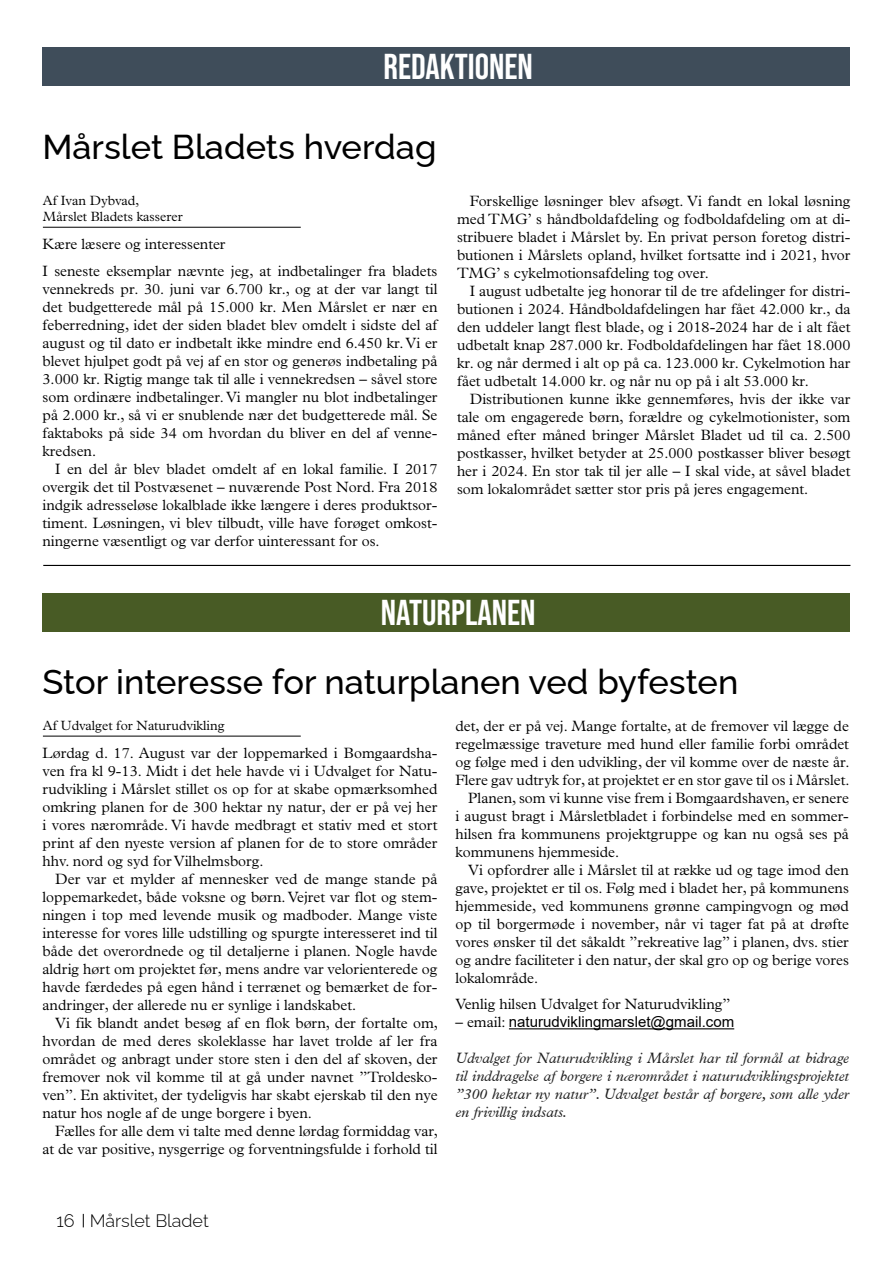
<style>
.page{position:relative;width:893px;height:1263px;background:#fff}
.page>*{position:absolute;margin:0;border:0;box-sizing:border-box;transform-origin:0 0}
.t1{font:700 36px "Bebas Neue Pro";color:#fff}
.t2{font:500 34.5px "Raleway";color:#000}
.t3{font:100 18px "Raleway";color:#000}
.t4{font:300 15px/18px "Plantin";color:#000;text-align:justify}
.t5{font:italic 15px/18px "Plantin";color:#222;text-align:justify}
.t6{font:15px "Arial";color:#000}
.t7{font:300 13.5px/16.2px "Plantin";color:#000}
.s1{font-family:"Plantin";font-weight:300}
</style>
<div class="page">
<svg style="left:83px;top:1214px;width:1px;height:13px"></svg>
<hr style="left:43px;top:227px;width:258px;height:1px;background:#000">
<div style="left:43px;top:47px;width:807px;height:39px;background:#3f4d5a"></div>
<div style="left:43px;top:593px;width:807px;height:38px;background:#485b25"></div>
<hr style="left:43px;top:736px;width:258px;height:1px;background:#000">
<hr style="left:509px;top:1028px;width:225px;height:1px;background:#000">
<hr style="left:43px;top:565px;width:807px;height:1px;background:#000">
<h1 class="t1" style="left:384px;top:46px;width:151px">REDAKTIONEN</h1>
<h2 class="t2" style="left:43px;top:120px;width:396px">Mårslet Bladets hverdag</h2>
<p class="t7" style="left:43px;top:192px;width:141px">Af Ivan Dybvad,<br>Mårslet Bladets kasserer</p>
<p class="t4" style="left:457px;top:192px;width:395px;text-indent:13px">Forskellige løsninger blev afsøgt. Vi fandt en lokal løsning med TMG’ s håndboldafdeling og fodboldafdeling om at di&shy;stribuere bladet i Mårslet by. En privat person foretog distri&shy;butionen i Mårslets opland, hvilket fortsatte ind i 2021, hvor TMG’ s cykelmotionsafdeling tog over.</p>
<p class="t4" style="left:457px;top:282px;width:395px;text-indent:13px">I august udbetalte jeg honorar til de tre afdelinger for distri&shy;butionen i 2024. Håndboldafdelingen har fået 42.000 kr., da den uddeler langt flest blade, og i 2018-2024 har de i alt fået udbetalt knap 287.000 kr. Fodboldafdelingen har fået 18.000 kr. og når dermed i alt op på ca. 123.000 kr. Cykelmotion har fået udbetalt 14.000 kr. og når nu op på i alt 53.000 kr.</p>
<p class="t4" style="left:457px;top:390px;width:395px;text-indent:13px">Distributionen kunne ikke gennemføres, hvis der ikke var tale om engagerede børn, forældre og cykelmotionister, som måned efter måned bringer Mårslet Bladet ud til ca. 2.500 postkasser, hvilket betyder at 25.000 postkasser bliver besøgt her i 2024. En stor tak til jer alle – I skal vide, at såvel bladet som lokalområdet sætter stor pris på jeres engagement.</p>
<p class="t4" style="left:43px;top:231px;width:396px;line-height:26.5px">Kære læsere og interessenter<br>I seneste eksemplar nævnte jeg, at indbetalinger fra bladets</p>
<p class="t4" style="left:43px;top:280px;width:396px">vennekreds pr. 30. juni var 6.700 kr., og at der var langt til det budgetterede mål på 15.000 kr. Men Mårslet er nær en feberredning, idet der siden bladet blev omdelt i sidste del af august og til dato er indbetalt ikke mindre end 6.450 kr. Vi er blevet hjulpet godt på vej af en stor og generøs indbetaling på 3.000 kr. Rigtig mange tak til alle i vennekredsen – såvel store som ordinære indbetalinger. Vi mangler nu blot indbetalinger på 2.000 kr., så vi er snublende nær det budgetterede mål. Se faktaboks på side 34 om hvordan du bliver en del af venne&shy;kredsen.</p>
<p class="t4" style="left:43px;top:460px;width:396px;text-indent:13px">I en del år blev bladet omdelt af en lokal familie. I 2017 overgik det til Postvæsenet – nuværende Post Nord. Fra 2018 indgik adresseløse lokalblade ikke længere i deres produktsor&shy;timent. Løsningen, vi blev tilbudt, ville have forøget omkost&shy;ningerne væsentligt og var derfor uinteressant for os.</p>
<h1 class="t1" style="left:381px;top:592px;width:156px">NATURPLANEN</h1>
<h2 class="t2" style="left:43px;top:654px;width:697px">Stor interesse for naturplanen ved byfesten</h2>
<p class="t7" style="left:43px;top:717px;width:183px">Af Udvalget for Naturudvikling</p>
<p class="t4" style="left:455px;top:717px;width:395px">det, der er på vej. Mange fortalte, at de fremover vil lægge de</p>
<p class="t4" style="left:455px;top:735px;width:395px">regelmæssige traveture med hund eller familie forbi området</p>
<p class="t4" style="left:455px;top:753px;width:396px">og følge med i den udvikling, der vil komme over de næste år.</p>
<p class="t4" style="left:455px;top:771px;width:396px">Flere gav udtryk for, at projektet er en stor gave til os i Mårslet.</p>
<p class="t4" style="left:468px;top:789px;width:382px">Planen, som vi kunne vise frem i Bomgaardshaven, er senere</p>
<p class="t4" style="left:455px;top:807px;width:395px">i august bragt i Mårsletbladet i forbindelse med en sommer-</p>
<p class="t4" style="left:455px;top:825px;width:395px">hilsen fra kommunens projektgruppe og kan nu også ses på</p>
<p class="t4" style="left:455px;top:843px;width:165px">kommunens hjemmeside.</p>
<p class="t4" style="left:468px;top:861px;width:382px">Vi opfordrer alle i Mårslet til at række ud og tage imod den</p>
<p class="t4" style="left:455px;top:879px;width:395px">gave, projektet er til os. Følg med i bladet her, på kommunens</p>
<p class="t4" style="left:455px;top:897px;width:395px">hjemmeside, ved kommunens grønne campingvogn og mød</p>
<p class="t4" style="left:455px;top:915px;width:395px">op til borgermøde i november, når vi tager fat på at drøfte</p>
<p class="t4" style="left:455px;top:933px;width:395px">vores ønsker til det såkaldt ”rekreative lag” i planen, dvs. stier</p>
<p class="t4" style="left:455px;top:951px;width:395px">og andre faciliteter i den natur, der skal gro op og berige vores</p>
<p class="t4" style="left:455px;top:969px;width:84px">lokalområde.</p>
<p class="t4" style="left:455px;top:995px;width:276px">Venlig hilsen Udvalget for Naturudvikling”</p>
<p class="t6" style="left:455px;top:1012px;width:280px"><span class="s1">– email:</span> naturudviklingmarslet@gmail.com</p>
<p class="t5" style="left:455px;top:1049px;width:395px">Udvalget for Naturudvikling i Mårslet har til formål at bidrage til inddragelse af borgere i nærområdet i naturudviklingsprojektet ”300 hektar ny natur”. Udvalget består af borgere, som alle yder en frivillig indsats.</p>
<p class="t4" style="left:43px;top:744px;width:396px">Lørdag d. 17. August var der loppemarked i Bomgaardsha&shy;ven fra kl 9-13. Midt i det hele havde vi i Udvalget for Natu&shy;rudvikling i Mårslet stillet os op for at skabe opmærksomhed omkring planen for de 300 hektar ny natur, der er på vej her i vores nærområde. Vi havde medbragt et stativ med et stort print af den nyeste version af planen for de to store områder hhv. nord og syd for Vilhelmsborg.</p>
<p class="t4" style="left:43px;top:870px;width:396px;text-indent:13px">Der var et mylder af mennesker ved de mange stande på loppemarkedet, både voksne og børn. Vejret var flot og stem&shy;ningen i top med levende musik og madboder. Mange viste interesse for vores lille udstilling og spurgte interesseret ind til både det overordnede og til detaljerne i planen. Nogle havde aldrig hørt om projektet før, mens andre var velorienterede og havde færdedes på egen hånd i terrænet og bemærket de for&shy;andringer, der allerede nu er synlige i landskabet.</p>
<p class="t4" style="left:43px;top:1014px;width:397px;text-indent:13px">Vi fik blandt andet besøg af en flok børn, der fortalte om, hvordan de med deres skoleklasse har lavet trolde af ler fra området og anbragt under store sten i den del af skoven, der fremover nok vil komme til at gå under navnet ”Troldesko&shy;ven”. En aktivitet, der tydeligvis har skabt ejerskab til den nye natur hos nogle af de unge borgere i byen.</p>
<p class="t4" style="left:43px;top:1122px;width:397px;text-align:right">Fælles for alle dem vi talte med denne lørdag formiddag var, at de var positive, nysgerrige og forventningsfulde i forhold til</p>
<p class="t3" style="left:56px;top:1206px;width:154px">16 Mårslet Bladet</p>
</div>
